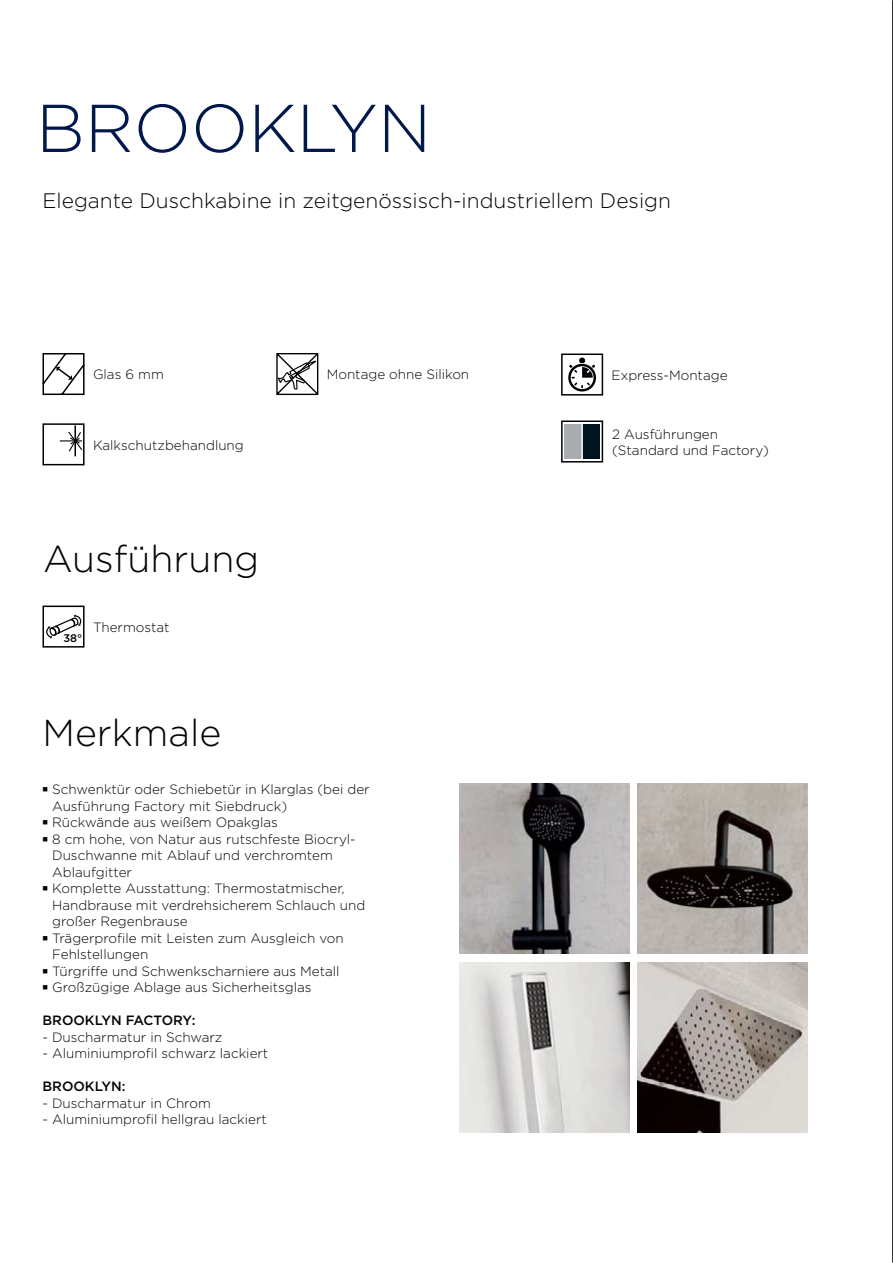
<style>
.page{position:relative;width:893px;height:1263px;background:#fff}
.page>*{position:absolute;margin:0;border:0;box-sizing:border-box;transform-origin:0 0}
.t1{font:300 67.5px "Gotham";color:#00184b}
.t2{font:300 37.5px "Gotham";color:#010305}
.t3{font:300 21px "Gotham";color:#010305}
.t4{font:300 13.5px/16.5px "Gotham";color:#010305}
.t5{font:500 13.5px "Gotham";color:#010305}
.t6{font:500 11.1px "Gotham";color:#000005}
</style>
<div class="page">
<img style="left:638px;top:784px;width:170px;height:170px">
<img style="left:459px;top:784px;width:170px;height:170px">
<svg style="left:43px;top:606px;width:42px;height:42px"></svg>
<svg style="left:276px;top:353px;width:42px;height:43px"></svg>
<svg style="left:43px;top:353px;width:42px;height:42px"></svg>
<div style="left:43px;top:423px;width:42px;height:42px;border:2px solid #000005"></div>
<hr style="left:74px;top:425px;width:2px;height:31px;background:#000005">
<svg style="left:60px;top:430px;width:23px;height:23px"></svg>
<div style="left:561px;top:354px;width:42px;height:42px;border:2px solid #000005"></div>
<svg style="left:568px;top:358px;width:28px;height:34px"></svg>
<img style="left:638px;top:962px;width:170px;height:170px">
<img style="left:459px;top:962px;width:170px;height:170px">
<div style="left:582px;top:424px;width:17px;height:35px;background:#001420"></div>
<div style="left:565px;top:424px;width:17px;height:35px;background:#a9adb0"></div>
<div style="left:561px;top:421px;width:42px;height:42px;border:2px solid #000005"></div>
<hr style="left:581px;top:423px;width:2px;height:37px;background:#fff">
<h1 class="t1" style="left:36px;top:101px;width:397px">BROOKLYN</h1>
<h3 class="t3" style="left:43px;top:193px;width:630px">Elegante Duschkabine in zeitgenössisch-industriellem Design</h3>
<p class="t4" style="left:93px;top:367px;width:72px">Glas 6 mm</p>
<p class="t4" style="left:93px;top:438px;width:152px">Kalkschutzbehandlung</p>
<h2 class="t2" style="left:43px;top:544px;width:218px">Ausführung</h2>
<p class="t6" style="left:63px;top:634px;width:20px">38°</p>
<p class="t4" style="left:93px;top:620px;width:78px">Thermostat</p>
<h2 class="t2" style="left:43px;top:718px;width:180px">Merkmale</h2>
<p class="t4" style="left:327px;top:367px;width:144px">Montage ohne Silikon</p>
<p class="t4" style="left:52px;top:782px;width:319px">Schwenktür oder Schiebetür in Klarglas (bei der Ausführung Factory mit Siebdruck)<br>Rückwände aus weißem Opakglas<br>8 cm hohe, von Natur aus rutschfeste Biocryl-Duschwanne mit Ablauf und verchromtem Ablaufgitter<br>Komplette Ausstattung: Thermostatmischer, Handbrause mit verdrehsicherem Schlauch und großer Regenbrause<br>Trägerprofile mit Leisten zum Ausgleich von Fehlstellungen<br>Türgriffe und Schwenkscharniere aus Metall Großzügige Ablage aus Sicherheitsglas</p>
<p class="t5" style="left:42px;top:1016px;width:155px">BROOKLYN FACTORY:</p>
<p class="t4" style="left:42px;top:1030px;width:181px">- Duscharmatur in Schwarz</p>
<p class="t4" style="left:42px;top:1046px;width:227px">- Aluminiumprofil schwarz lackiert</p>
<p class="t5" style="left:42px;top:1082px;width:84px">BROOKLYN:</p>
<p class="t4" style="left:42px;top:1096px;width:170px">- Duscharmatur in Chrom</p>
<p class="t4" style="left:42px;top:1112px;width:226px">- Aluminiumprofil hellgrau lackiert</p>
<p class="t4" style="left:612px;top:368px;width:117px">Express-Montage</p>
<p class="t4" style="left:612px;top:427px;width:158px">2 Ausführungen (Standard und Factory)</p>
</div>
